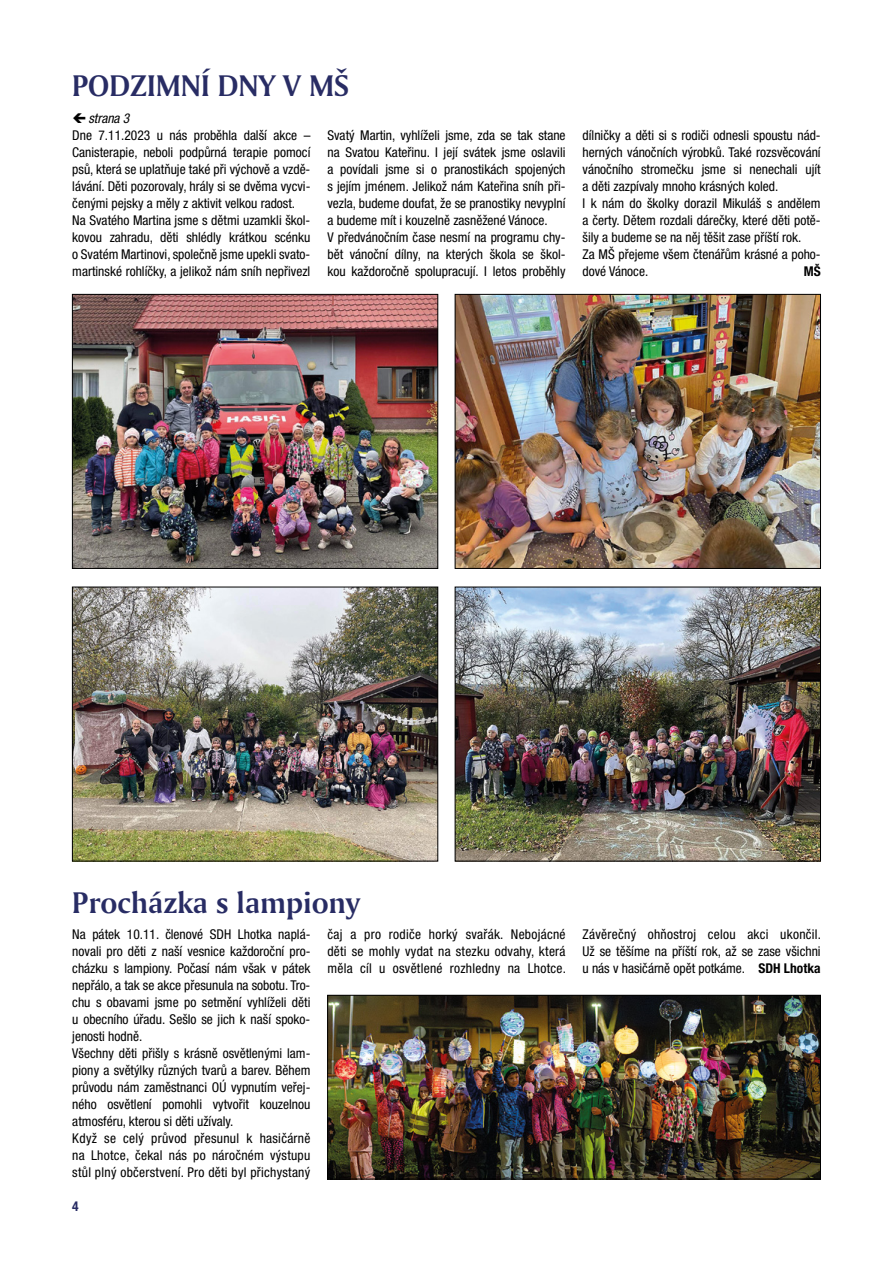
<style>
.page{position:relative;width:893px;height:1263px;background:#fff}
.page>*{position:absolute;margin:0;border:0;box-sizing:border-box;transform-origin:0 0}
.t1{font:31.5px "Amerigo AT Bold A";color:#282c64}
.t2{font:condensed 13.5px/17px "Helvetica Neue LT Pro";color:#000}
.t3{font:italic condensed 13.5px "Helvetica Neue LT Pro";color:#000}
.t4{font:700 condensed 13.5px "Helvetica Neue LT Pro";color:#000}
.t5{font:700 condensed 13.5px "Helvetica Neue LT Pro";color:#282c64}
.s1{font-weight:700}
</style>
<div class="page">
<img style="left:74px;top:589px;width:362px;height:270px">
<div style="left:72px;top:587px;width:366px;height:274px;border:1px solid #000"></div>
<img style="left:74px;top:296px;width:362px;height:271px">
<div style="left:72px;top:294px;width:366px;height:275px;border:1px solid #000"></div>
<img style="left:457px;top:296px;width:362px;height:271px">
<div style="left:455px;top:294px;width:366px;height:275px;border:1px solid #000"></div>
<img style="left:457px;top:589px;width:362px;height:270px">
<div style="left:455px;top:587px;width:366px;height:274px;border:1px solid #000"></div>
<img style="left:329px;top:997px;width:490px;height:180px">
<div style="left:327px;top:995px;width:494px;height:184px;border:1px solid #000"></div>
<h1 class="t1" style="left:72px;top:68px;width:279px">PODZIMNÍ DNY V MŠ</h1>
<p class="t3" style="left:88px;top:110px;width:42px">strana 3</p>
<p class="t2" style="left:72px;top:127px;width:240px">Dne 7.11.2023 u nás proběhla další akce – Canisterapie, neboli podpůrná terapie pomocí psů, která se uplatňuje také při výchově a vzdě&shy;lávání. Děti pozorovaly, hrály si se dvěma vycvi&shy;čenými pejsky a měly z aktivit velkou radost.<br>Na Svatého Martina jsme s dětmi uzamkli škol&shy;kovou zahradu, děti shlédly krátkou scénku o Svatém Martinovi, společně jsme upekli svato&shy;martinské rohlíčky, a jelikož nám sníh nepřivezl</p>
<p class="t2" style="left:327px;top:127px;width:240px">Svatý Martin, vyhlíželi jsme, zda se tak stane na Svatou Kateřinu. I její svátek jsme oslavili a povídali jsme si o pranostikách spojených s jejím jménem. Jelikož nám Kateřina sníh při&shy;vezla, budeme doufat, že se pranostiky nevyplní a budeme mít i kouzelně zasněžené Vánoce.<br>V předvánočním čase nesmí na programu chy&shy;bět vánoční dílny, na kterých škola se škol&shy;kou každoročně spolupracují. I letos proběhly</p>
<p class="t2" style="left:583px;top:127px;width:240px">dílničky a děti si s rodiči odnesli spoustu nád&shy;herných vánočních výrobků. Také rozsvěcování vánočního stromečku jsme si nenechali ujít a děti zazpívaly mnoho krásných koled.<br>I k nám do školky dorazil Mikuláš s andělem a čerty. Dětem rozdali dárečky, které děti potě&shy;šily a budeme se na něj těšit zase příští rok.<br>Za MŠ přejeme všem čtenářům krásné a poho&shy;dové Vánoce.</p>
<p class="t4" style="left:804px;top:263px;width:18px">MŠ</p>
<h1 class="t1" style="left:72px;top:884px;width:290px">Procházka s lampiony</h1>
<p class="t2" style="left:72px;top:926px;width:240px">Na pátek 10.11. členové SDH Lhotka naplá&shy;novali pro děti z naší vesnice každoroční pro&shy;cházku s lampiony. Počasí nám však v pátek nepřálo, a tak se akce přesunula na sobotu. Tro&shy;chu s obavami jsme po setmění vyhlíželi děti u obecního úřadu. Sešlo se jich k naší spoko&shy;jenosti hodně.<br>Všechny děti přišly s krásně osvětlenými lam&shy;piony a světýlky různých tvarů a barev. Během průvodu nám zaměstnanci OÚ vypnutím veřej&shy;ného osvětlení pomohli vytvořit kouzelnou atmosféru, kterou si děti užívaly.<br>Když se celý průvod přesunul k hasičárně na Lhotce, čekal nás po náročném výstupu stůl plný občerstvení. Pro děti byl přichystaný</p>
<p class="t2" style="left:327px;top:926px;width:240px;text-align:justify">čaj a pro rodiče horký svařák. Nebojácné děti se mohly vydat na stezku odvahy, která měla cíl u osvětlené rozhledny na Lhotce.</p>
<p class="t2" style="left:583px;top:926px;width:240px;text-align:justify">Závěrečný ohňostroj celou akci ukončil.<br>Už se těšíme na příští rok, až se zase všichni u nás v hasičárně opět potkáme. <span class="s1">SDH Lhotka</span></p>
<p class="t5" style="left:72px;top:1198px;width:8px">4</p>
</div>
